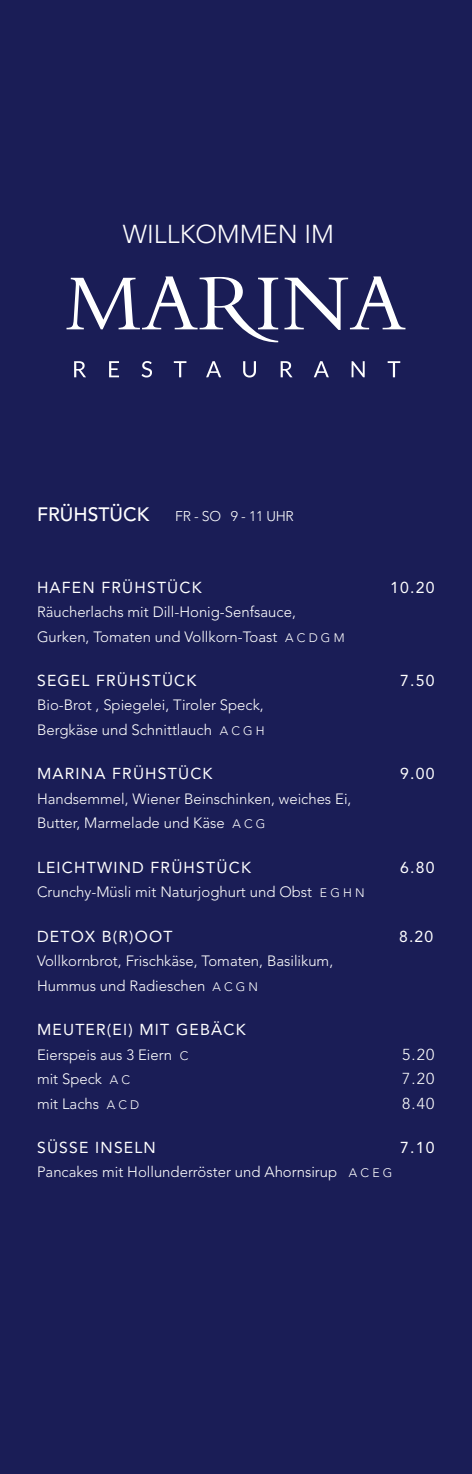
<style>
.page{position:relative;width:472px;height:1474px;background:#fff}
.page>*{position:absolute;margin:0;border:0;box-sizing:border-box;transform-origin:0 0}
.t1{font:300 25.72px "Avenir LT Std";color:#fff}
.t2{font:500 19.25px "Avenir LT Std";color:#fff}
.t3{font:15.75px "Avenir LT Std";letter-spacing:.075em;color:#fff}
.t4{font:300 15.75px "Avenir LT Std";color:#fff}
.t5{font:300 14.88px/24.5px "Avenir LT Std";color:#fff}
.t6{font:300 14px "Avenir LT Std";letter-spacing:-.02em;color:#fff}
.s1{font-size:12.25px}
</style>
<div class="page">
<div style="left:0;top:0;width:471px;height:1473px;background:#1a1d56"></div>
<svg style="left:66px;top:276px;width:212px;height:67px"></svg>
<svg style="left:284px;top:276px;width:121px;height:54px"></svg>
<svg style="left:74px;top:361px;width:12px;height:16px"></svg>
<svg style="left:109px;top:361px;width:10px;height:16px"></svg>
<svg style="left:141px;top:361px;width:11px;height:16px"></svg>
<svg style="left:174px;top:361px;width:12px;height:16px"></svg>
<svg style="left:206px;top:361px;width:15px;height:16px"></svg>
<svg style="left:243px;top:361px;width:13px;height:16px"></svg>
<svg style="left:280px;top:361px;width:12px;height:16px"></svg>
<svg style="left:314px;top:361px;width:14px;height:16px"></svg>
<svg style="left:351px;top:361px;width:13px;height:16px"></svg>
<svg style="left:387px;top:361px;width:13px;height:16px"></svg>
<h1 class="t1" style="left:123px;top:219px;width:212px">WILLKOMMEN IM</h1>
<p class="t2" style="left:37px;top:503px;width:113px">FRÜHSTÜCK</p>
<p class="t6" style="left:175px;top:507px;width:120px">FR - SO 9 - 11 UHR</p>
<p class="t3" style="left:37px;top:578px;width:166px">HAFEN FRÜHSTÜCK</p>
<p class="t3" style="left:390px;top:578px;width:46px">10.20</p>
<p class="t5" style="left:37px;top:599px;width:309px">Räucherlachs mit Dill-Honig-Senfsauce,<br>Gurken, Tomaten und Vollkorn-Toast <span class="s1">A C D G M</span></p>
<p class="t3" style="left:37px;top:671px;width:161px">SEGEL FRÜHSTÜCK</p>
<p class="t3" style="left:400px;top:671px;width:36px">7.50</p>
<p class="t5" style="left:37px;top:693px;width:229px">Bio-Brot , Spiegelei, Tiroler Speck,<br>Bergkäse und Schnittlauch <span class="s1">A C G H</span></p>
<p class="t3" style="left:37px;top:764px;width:177px">MARINA FRÜHSTÜCK</p>
<p class="t3" style="left:400px;top:764px;width:36px">9.00</p>
<p class="t5" style="left:37px;top:786px;width:315px">Handsemmel, Wiener Beinschinken, weiches Ei,<br>Butter, Marmelade und Käse <span class="s1">A C G</span></p>
<p class="t3" style="left:37px;top:858px;width:215px">LEICHTWIND FRÜHSTÜCK</p>
<p class="t3" style="left:400px;top:858px;width:36px">6.80</p>
<p class="t5" style="left:37px;top:880px;width:329px">Crunchy-Müsli mit Naturjoghurt und Obst <span class="s1">E G H N</span></p>
<p class="t3" style="left:37px;top:927px;width:137px">DETOX B(R)OOT</p>
<p class="t3" style="left:398px;top:927px;width:36px">8.20</p>
<p class="t5" style="left:37px;top:948px;width:297px">Vollkornbrot, Frischkäse, Tomaten, Basilikum,<br>Hummus und Radieschen <span class="s1">A C G N</span></p>
<p class="t3" style="left:37px;top:1020px;width:210px">MEUTER(EI) MIT GEBÄCK</p>
<p class="t5" style="left:37px;top:1042px;width:153px">Eierspeis aus 3 Eiern <span class="s1">C</span></p>
<p class="t4" style="left:402px;top:1044px;width:34px">5.20</p>
<p class="t5" style="left:37px;top:1066px;width:94px">mit Speck <span class="s1">A C</span></p>
<p class="t4" style="left:402px;top:1069px;width:34px">7.20</p>
<p class="t5" style="left:37px;top:1091px;width:104px">mit Lachs <span class="s1">A C D</span></p>
<p class="t4" style="left:402px;top:1093px;width:34px">8.40</p>
<p class="t3" style="left:37px;top:1138px;width:120px">SÜSSE INSELN</p>
<p class="t3" style="left:400px;top:1138px;width:36px">7.10</p>
<p class="t5" style="left:37px;top:1160px;width:356px">Pancakes mit Hollunderröster und Ahornsirup <span class="s1">A C E G</span></p>
</div>
